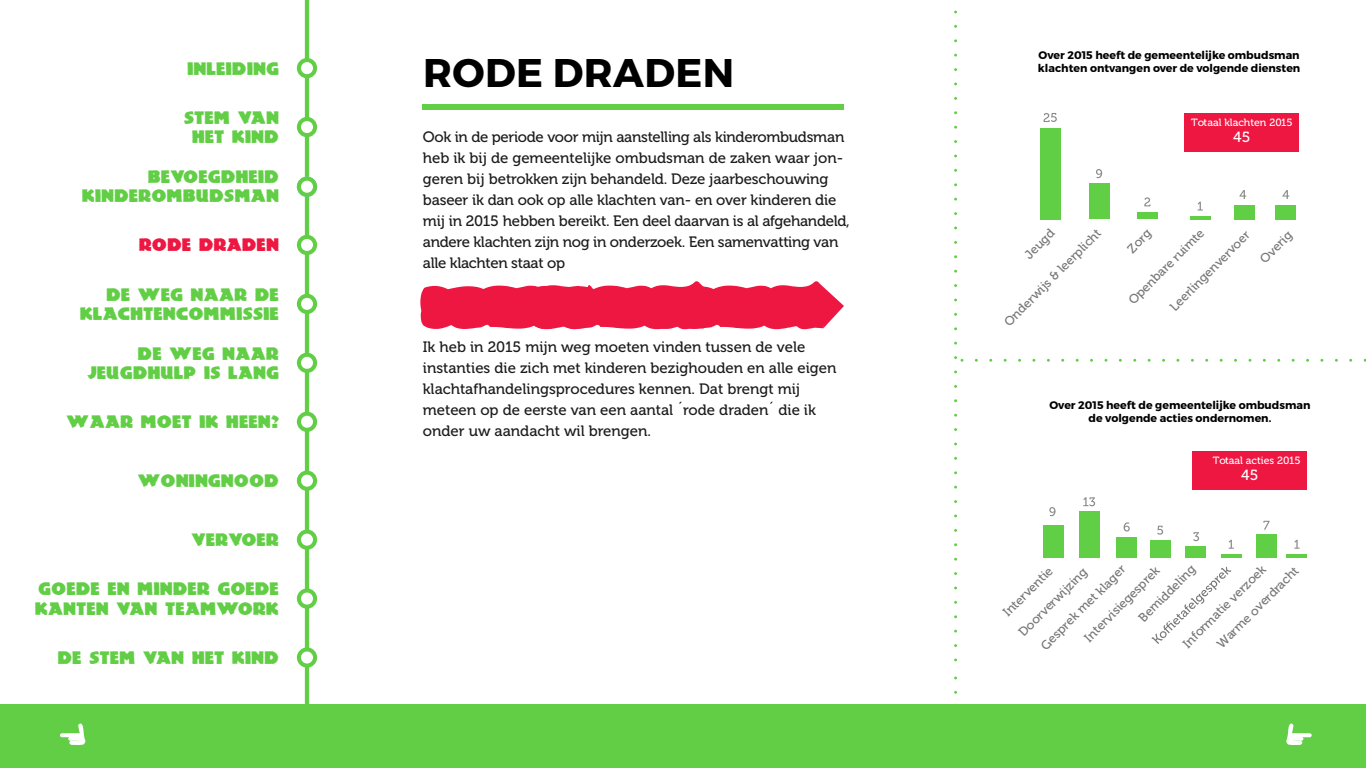
<style>
.page{position:relative;width:1366px;height:768px;background:#fff}
.page>*{position:absolute;margin:0;border:0;box-sizing:border-box;transform-origin:0 0}
.t1{font:700 40px "Montserrat";letter-spacing:.01em;color:#000}
.t2{font:16px/19.2px "Lemiesz";color:#62ce46;text-align:right}
.t3{font:16px "Lemiesz";color:#ed1742}
.t4{font:15px/21px "Museo 500";letter-spacing:-.01em;color:#1c1c1c}
.t5{font:14.7px "Museo 500";color:#fff}
.t6{font:12.6px/24.3px "Museo 500";color:#757575}
.t7{font:700 11px/13px "Montserrat";color:#000101}
.t8{font:10.5px "Museo 500";color:#fff}
</style>
<div class="page">
<svg style="left:420px;top:281px;width:424px;height:48px;background:#ef3b60"></svg>
<svg style="left:954px;top:356px;width:9px;height:6px"></svg>
<div style="left:423px;top:104px;width:421px;height:6px;background:#62ce46"></div>
<div style="left:0;top:704px;width:1366px;height:64px;background:#62ce46"></div>
<hr style="left:305px;top:0;width:4px;height:768px;background:#62ce46">
<div style="left:297px;top:647px;width:20px;height:21px;background:#62ce46;border-radius:50%"></div>
<div style="left:301px;top:652px;width:12px;height:12px;background:#fff;border-radius:50%"></div>
<svg style="left:297px;top:588px;width:20px;height:21px"></svg>
<div style="left:301px;top:593px;width:12px;height:12px;background:#fff;border-radius:50%"></div>
<svg style="left:297px;top:530px;width:20px;height:20px"></svg>
<div style="left:301px;top:534px;width:12px;height:12px;background:#fff;border-radius:50%"></div>
<svg style="left:297px;top:471px;width:20px;height:20px"></svg>
<div style="left:301px;top:475px;width:12px;height:12px;background:#fff;border-radius:50%"></div>
<svg style="left:297px;top:412px;width:20px;height:20px"></svg>
<div style="left:301px;top:416px;width:12px;height:12px;background:#fff;border-radius:50%"></div>
<svg style="left:297px;top:353px;width:20px;height:20px"></svg>
<div style="left:301px;top:357px;width:12px;height:12px;background:#fff;border-radius:50%"></div>
<div style="left:297px;top:294px;width:20px;height:20px;background:#62ce46;border-radius:50%"></div>
<div style="left:301px;top:298px;width:12px;height:12px;background:#fff;border-radius:50%"></div>
<div style="left:297px;top:235px;width:20px;height:20px;background:#62ce46;border-radius:50%"></div>
<div style="left:301px;top:239px;width:12px;height:12px;background:#fff;border-radius:50%"></div>
<div style="left:297px;top:117px;width:20px;height:20px;background:#62ce46;border-radius:50%"></div>
<div style="left:301px;top:121px;width:12px;height:12px;background:#fff;border-radius:50%"></div>
<div style="left:297px;top:58px;width:20px;height:20px;background:#62ce46;border-radius:50%"></div>
<div style="left:301px;top:62px;width:12px;height:12px;background:#fff;border-radius:50%"></div>
<svg style="left:297px;top:177px;width:20px;height:20px"></svg>
<div style="left:301px;top:181px;width:12px;height:12px;background:#fff;border-radius:50%"></div>
<div style="left:1043px;top:525px;width:20px;height:32px;background:#61cf45"></div>
<div style="left:1079px;top:511px;width:21px;height:46px;background:#61cf45"></div>
<div style="left:1116px;top:537px;width:21px;height:20px;background:#61cf45"></div>
<div style="left:1151px;top:540px;width:20px;height:17px;background:#61cf45"></div>
<div style="left:1186px;top:546px;width:20px;height:11px;background:#61cf45"></div>
<hr style="left:1221px;top:554px;width:20px;height:3px;background:#61cf45">
<hr style="left:1287px;top:554px;width:20px;height:3px;background:#61cf45">
<div style="left:1256px;top:534px;width:20px;height:23px;background:#61cf45"></div>
<svg style="left:1151px;top:566px;width:80px;height:78px"></svg>
<svg style="left:1049px;top:507px;width:7px;height:9px"></svg>
<svg style="left:1083px;top:497px;width:12px;height:9px"></svg>
<svg style="left:1124px;top:522px;width:6px;height:10px"></svg>
<svg style="left:1157px;top:526px;width:6px;height:9px"></svg>
<svg style="left:1193px;top:532px;width:6px;height:9px"></svg>
<svg style="left:1229px;top:540px;width:5px;height:9px"></svg>
<svg style="left:1294px;top:540px;width:6px;height:9px"></svg>
<svg style="left:1263px;top:521px;width:7px;height:9px"></svg>
<div style="left:1192px;top:451px;width:115px;height:38px;background:#ed1742"></div>
<div style="left:1041px;top:128px;width:20px;height:91px;background:#61cf45"></div>
<div style="left:1089px;top:184px;width:20px;height:35px;background:#61cf45"></div>
<div style="left:1137px;top:213px;width:21px;height:6px;background:#61cf45"></div>
<hr style="left:1190px;top:216px;width:20px;height:3px;background:#61cf45">
<svg style="left:1144px;top:197px;width:6px;height:9px"></svg>
<svg style="left:1282px;top:190px;width:7px;height:9px"></svg>
<svg style="left:1198px;top:202px;width:5px;height:9px"></svg>
<div style="left:1276px;top:205px;width:20px;height:14px;background:#61cf45"></div>
<div style="left:1184px;top:113px;width:115px;height:38px;background:#ed1742"></div>
<div style="left:1234px;top:205px;width:20px;height:14px;background:#61cf45"></div>
<svg style="left:1096px;top:169px;width:6px;height:9px"></svg>
<svg style="left:1239px;top:190px;width:7px;height:9px"></svg>
<svg style="left:1043px;top:113px;width:14px;height:9px"></svg>
<svg style="left:1289px;top:733px;width:23px;height:4px"></svg>
<svg style="left:1286px;top:724px;width:17px;height:21px"></svg>
<svg style="left:60px;top:733px;width:23px;height:4px"></svg>
<svg style="left:68px;top:724px;width:18px;height:21px"></svg>
<p class="t2" style="left:187px;top:59px;width:93px">INLEIDING</p>
<p class="t2" style="left:184px;top:109px;width:97px;text-align:center">STEM VAN<br>HET KIND</p>
<p class="t2" style="left:82px;top:167px;width:199px">BEVOEGDHEID<br>KINDEROMBUDSMAN</p>
<p class="t3" style="left:139px;top:239px;width:142px">RODE DRADEN</p>
<p class="t2" style="left:80px;top:285px;width:201px">DE WEG NAAR DE<br>KLACHTENCOMMISSIE</p>
<p class="t2" style="left:87px;top:344px;width:193px">DE WEG NAAR<br>JEUGDHULP IS LANG</p>
<p class="t2" style="left:66px;top:413px;width:214px">WAAR MOET IK HEEN?</p>
<p class="t2" style="left:137px;top:472px;width:143px">WONINGNOOD</p>
<p class="t2" style="left:191px;top:531px;width:89px">VERVOER</p>
<p class="t2" style="left:35px;top:580px;width:246px;text-align:left">GOEDE EN MINDER GOEDE<br>KANTEN VAN TEAMWORK</p>
<p class="t2" style="left:58px;top:649px;width:223px">DE STEM VAN HET KIND</p>
<h1 class="t1" style="left:423px;top:48px;width:313px">RODE DRADEN</h1>
<p class="t4" style="left:423px;top:127px;width:428px">Ook in de periode voor mijn aanstelling als kinderombudsman heb ik bij de gemeentelijke ombudsman de zaken waar jon&shy;geren bij betrokken zijn behandeld. Deze jaarbeschouwing baseer ik dan ook op alle klachten van- en over kinderen die mij in 2015 hebben bereikt. Een deel daarvan is al afgehandeld, andere klachten zijn nog in onderzoek. Een samenvatting van alle klachten staat op</p>
<p class="t4" style="left:423px;top:337px;width:415px">Ik heb in 2015 mijn weg moeten vinden tussen de vele instanties die zich met kinderen bezighouden en alle eigen klachtafhandelingsprocedures kennen. Dat brengt mij meteen op de eerste van een aantal ´rode draden´ die ik onder uw aandacht wil brengen.</p>
<p class="t7" style="left:1038px;top:48px;width:264px">Over 2015 heeft de gemeentelijke ombudsman klachten ontvangen over de volgende diensten</p>
<p class="t8" style="left:1191px;top:117px;width:103px">Totaal klachten 2015</p>
<p class="t5" style="left:1233px;top:129px;width:18px">45</p>
<p class="t6" style="left:1018px;top:248px;width:38px;rotate:-45deg">Jeugd</p>
<p class="t6" style="left:998px;top:315px;width:133px;rotate:-45deg">Onderwijs &amp; leerplicht</p>
<p class="t6" style="left:1121px;top:242px;width:29px;rotate:-45deg">Zorg</p>
<p class="t6" style="left:1122px;top:294px;width:103px;rotate:-45deg">Openbare ruimte</p>
<p class="t6" style="left:1164px;top:300px;width:109px;rotate:-45deg">Leerlingenvervoer</p>
<p class="t6" style="left:1254px;top:252px;width:41px;rotate:-45deg">Overig</p>
<p class="t7" style="left:1049px;top:399px;width:263px;text-align:center">Over 2015 heeft de gemeentelijke ombudsman de volgende acties ondernomen.</p>
<p class="t8" style="left:1213px;top:455px;width:89px">Totaal acties 2015</p>
<p class="t5" style="left:1241px;top:467px;width:18px">45</p>
<p class="t6" style="left:1194px;top:620px;width:111px;text-indent:-24px;rotate:-45deg">Informatie verzoek<br>Warme overdracht</p>
<p class="t6" style="left:1078px;top:631px;width:102px;rotate:-45deg">Intervisiegesprek</p>
<p class="t6" style="left:1035px;top:639px;width:115px;rotate:-45deg">Gesprek met klager</p>
<p class="t6" style="left:1132px;top:611px;width:76px;rotate:-45deg">Bemiddeling</p>
<p class="t6" style="left:997px;top:606px;width:66px;rotate:-45deg">Interventie</p>
<p class="t6" style="left:1012px;top:626px;width:92px;rotate:-45deg">Doorverwijzing</p>
</div>
